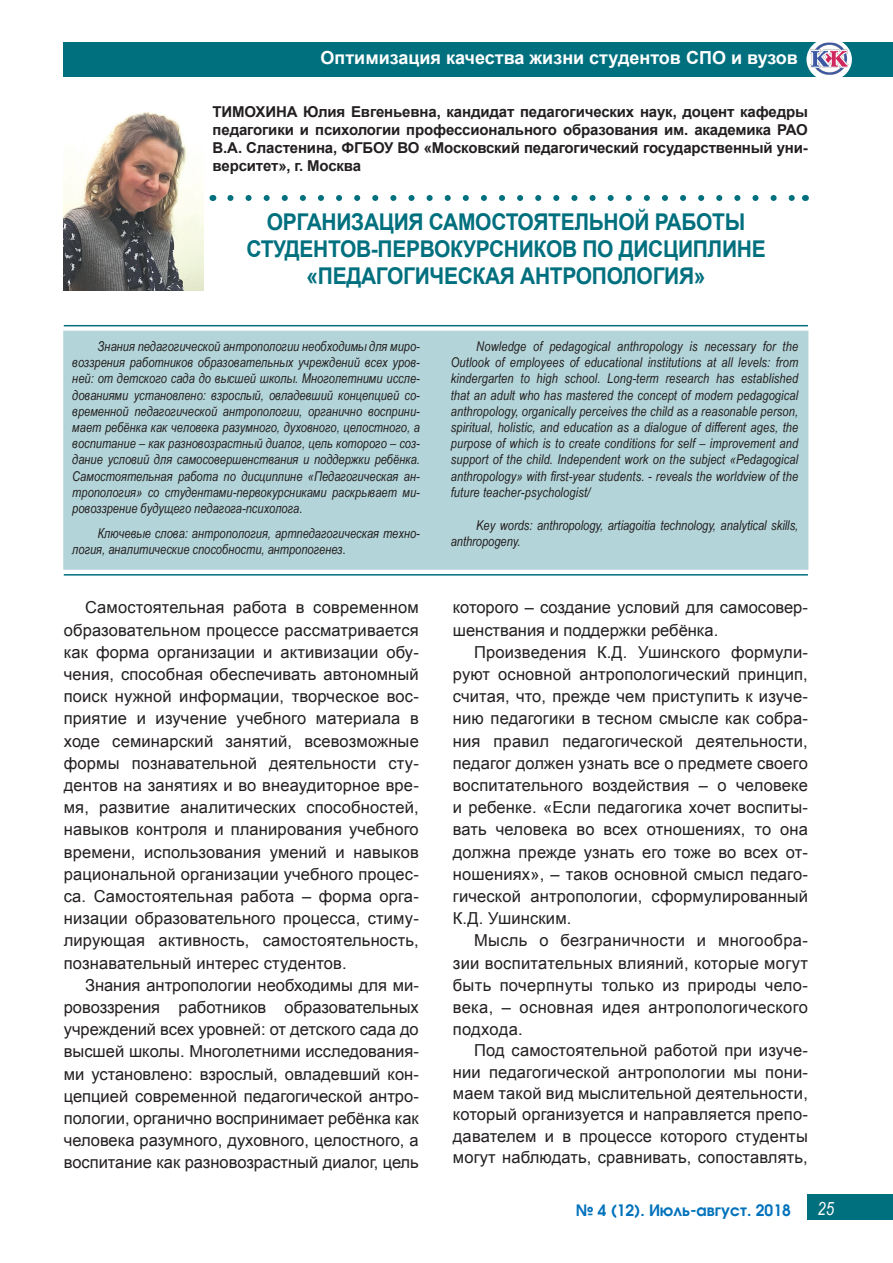
<style>
.page{position:relative;width:893px;height:1263px;background:#fff}
.page>*{position:absolute;margin:0;border:0;box-sizing:border-box;transform-origin:0 0}
.Заголовок{font:700 23.1px/27px "Arial";letter-spacing:-.015em;color:#01707e;text-align:center;scale:.91 1}
.t1{font:700 18px "Arial";color:#fff}
.t2{font:italic 18px "Arial Narrow";color:#fff}
.Абзац{font:16.5px/22.2px "Arial";letter-spacing:.01em;color:#231f20;text-align:justify}
.t3{font:700 16.5px "Avanti";color:#0072bc}
.Должность{font:700 15px/18px "Arial";letter-spacing:-.01em;color:#231f20;text-align:justify}
.Абзац-на-фоне{font:italic 13.5px/16.2px "Arial Narrow";color:#231f20;text-align:justify}
</style>
<div class="page">
<div style="left:64px;top:43px;width:829px;height:34px;background:#01707e"></div>
<div style="left:808px;top:1194px;width:85px;height:25px;background:#01707e"></div>
<div style="left:806px;top:38px;width:46px;height:43px;background:#fff;border-radius:50%"></div>
<img style="left:809px;top:42px;width:40px;height:35px">
<svg style="left:230px;top:195px;width:565px;height:6px"></svg>
<hr style="left:64px;top:325px;width:744px;height:1px;background:#01707e">
<div style="left:64px;top:331px;width:744px;height:238px;background:#b3d4d8"></div>
<hr style="left:64px;top:574px;width:744px;height:2px;background:#01707e">
<img style="left:64px;top:111px;width:139px;height:180px">
<p class="t1" style="left:321px;top:45px;width:479px">Оптимизация качества жизни студентов СПО и вузов</p>
<p class="Должность" style="left:213px;top:103px;width:597px">ТИМОХИНА Юлия Евгеньевна, кандидат педагогических наук, доцент кафедры педагогики и психологии профессионального образования им. академика РАО В.А. Сластенина, ФГБОУ ВО «Московский педагогический государственный уни&shy;верситет», г. Москва</p>
<p class="Заголовок" style="left:246px;top:208px;width:572px">ОРГАНИЗАЦИЯ САМОСТОЯТЕЛЬНОЙ РАБОТЫ<br>СТУДЕНТОВ-ПЕРВОКУРСНИКОВ ПО ДИСЦИПЛИНЕ «ПЕДАГОГИЧЕСКАЯ АНТРОПОЛОГИЯ»</p>
<p class="Абзац-на-фоне" style="left:72px;top:338px;width:349px;text-indent:26px">Знания педагогической антропологии необходимы для миро&shy;воззрения работников образовательных учреждений всех уров&shy;ней: от детского сада до высшей школы. Многолетними иссле&shy;дованиями установлено: взрослый, овладевший концепцией со&shy;временной педагогической антропологии, органично восприни&shy;мает ребёнка как человека разумного, духовного, целостного, а воспитание – как разновозрастный диалог, цель которого – соз&shy;дание условий для самосовершенствания и поддержки ребёнка.<br>Самостоятельная работа по дисциплине «Педагогическая ан&shy;тропология» со студентами-первокурсниками раскрывает ми&shy;ровоззрение будущего педагога-психолога.</p>
<p class="Абзац-на-фоне" style="left:72px;top:525px;width:349px;text-indent:26px">Ключевые слова: антропология, артпедагогическая техно&shy;логия, аналитические способности, антропогенез.</p>
<p class="Абзац" style="left:64px;top:596px;width:357px;text-indent:21px">Самостоятельная работа в современном образовательном процессе рассматривается как форма организации и активизации обу&shy;чения, способная обеспечивать автономный поиск нужной информации, творческое вос&shy;приятие и изучение учебного материала в ходе семинарский занятий, всевозможные формы познавательной деятельности сту&shy;дентов на занятиях и во внеаудиторное вре&shy;мя, развитие аналитических способностей, навыков контроля и планирования учебного времени, использования умений и навыков рациональной организации учебного процес&shy;са. Самостоятельная работа – форма орга&shy;низации образовательного процесса, стиму&shy;лирующая активность, самостоятельность, познавательный интерес студентов.</p>
<p class="Абзац" style="left:64px;top:974px;width:357px;text-indent:21px">Знания антропологии необходимы для ми&shy;ровоззрения работников образовательных учреждений всех уровней: от детского сада до высшей школы. Многолетними исследования&shy;ми установлено: взрослый, овладевший кон&shy;цепцией современной педагогической антро&shy;пологии, органично воспринимает ребёнка как человека разумного, духовного, целостного, а воспитание как разновозрастный диалог, цель</p>
<p class="Абзац-на-фоне" style="left:451px;top:338px;width:349px;text-indent:26px">Nowledge of pedagogical anthropology is necessary for the Outlook of employees of educational institutions at all levels: from kindergarten to high school. Long-term research has established that an adult who has mastered the concept of modern pedagogical anthropology, organically perceives the child as a reasonable person, spiritual, holistic, and education as a dialogue of different ages, the purpose of which is to create conditions for self – improvement and support of the child. Independent work on the subject «Pedagogical anthropology» with first-year students. - reveals the worldview of the future teacher-psychologist/</p>
<p class="Абзац-на-фоне" style="left:451px;top:517px;width:349px;text-indent:26px">Key words: anthropology, artiagoitia technology, analytical skills, anthropogeny.</p>
<p class="Абзац" style="left:453px;top:596px;width:357px">которого – создание условий для самосовер&shy;шенствания и поддержки ребёнка.</p>
<p class="Абзац" style="left:453px;top:641px;width:357px;text-indent:21px">Произведения К.Д. Ушинского формули&shy;руют основной антропологический принцип, считая, что, прежде чем приступить к изуче&shy;нию педагогики в тесном смысле как собра&shy;ния правил педагогической деятельности, педагог должен узнать все о предмете своего воспитательного воздействия – о человеке и ребенке. «Если педагогика хочет воспиты&shy;вать человека во всех отношениях, то она должна прежде узнать его тоже во всех от&shy;ношениях», – таков основной смысл педаго&shy;гической антропологии, сформулированный К.Д. Ушинским.</p>
<p class="Абзац" style="left:453px;top:929px;width:357px;text-indent:21px">Мысль о безграничности и многообра&shy;зии воспитательных влияний, которые могут быть почерпнуты только из природы чело&shy;века, – основная идея антропологического подхода.</p>
<p class="Абзац" style="left:453px;top:1040px;width:357px;line-height:21.3px;text-indent:21px">Под самостоятельной работой при изуче&shy;нии педагогической антропологии мы пони&shy;маем такой вид мыслительной деятельности, который организуется и направляется препо&shy;давателем и в процессе которого студенты могут наблюдать, сравнивать, сопоставлять,</p>
<p class="t3" style="left:576px;top:1201px;width:217px">№ 4 (12). Июль-август. 2018</p>
<p class="t2" style="left:817px;top:1196px;width:18px">25</p>
</div>
